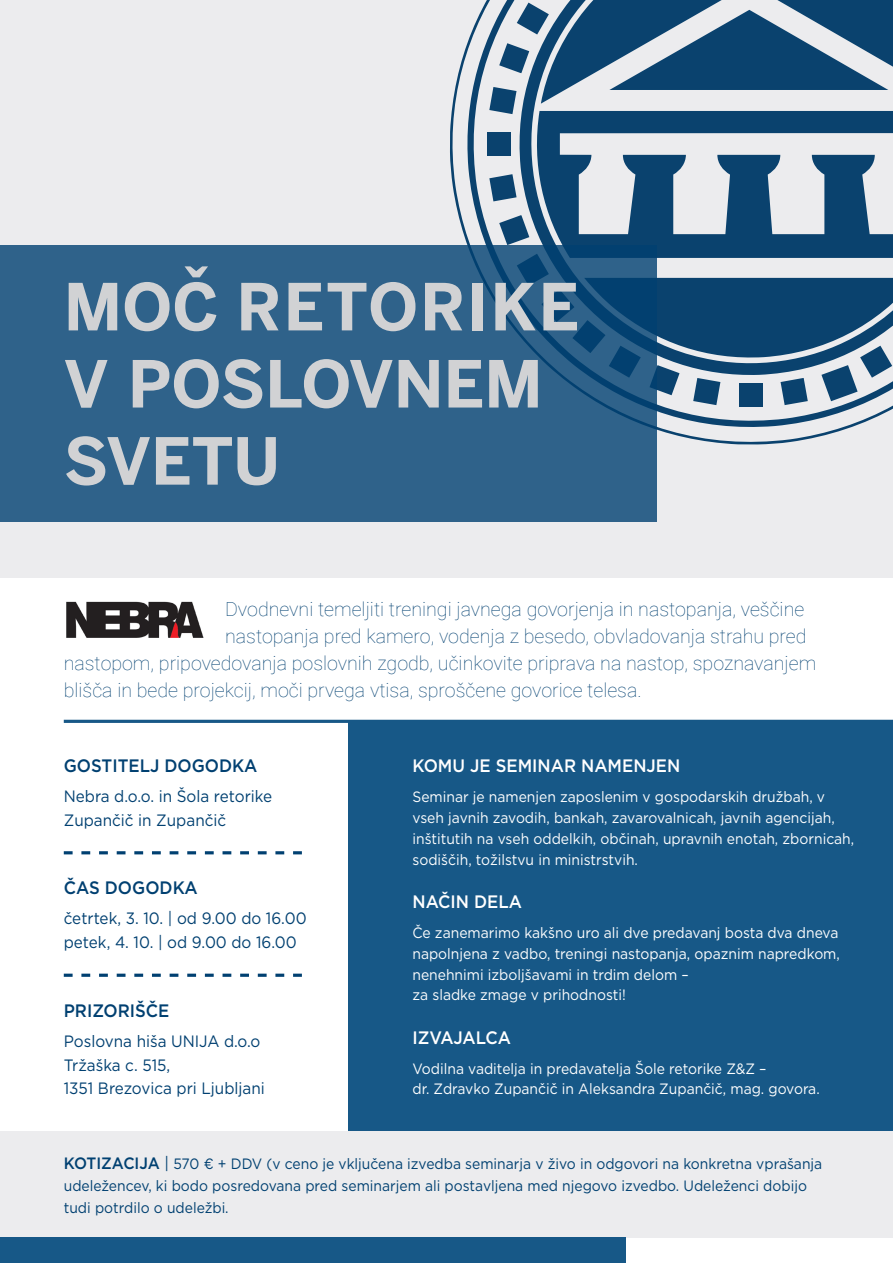
<style>
.page{position:relative;width:893px;height:1263px;background:#fff}
.page>*{position:absolute;margin:0;border:0;box-sizing:border-box;transform-origin:0 0}
.t1{font:700 64.2px/77.1px "Benton Sans";color:#d1d2d4}
.t2{font:100 19.5px "Roboto";color:#004071}
.t3{font:500 18px "Gotham";color:#fff;scale:.93 1}
.t4{font:500 18px "Gotham";color:#004071;scale:.93 1}
.t5{font:16.5px/23.9px "Gotham";color:#004071;scale:.93 1}
.t6{font:15px/20.9px "Gotham";color:#fff;scale:.93 1}
.t7{font:15px/22.4px "Gotham";color:#004071;scale:.93 1}
.s1{font-weight:500;font-size:16.5px}
.s2{font-size:16.5px}
</style>
<div class="page">
<div style="left:0;top:0;width:893px;height:577px;background:#ececee"></div>
<svg style="left:444px;top:0;width:449px;height:445px;fill:#0a426e"></svg>
<div style="left:0;top:1131px;width:893px;height:106px;background:#ececee"></div>
<div style="left:349px;top:721px;width:544px;height:410px;background:#175887"></div>
<svg style="left:64px;top:974px;width:238px;height:3px"></svg>
<svg style="left:64px;top:851px;width:238px;height:3px"></svg>
<hr style="left:64px;top:720px;width:829px;height:3px;background:#175887">
<div style="left:0;top:1237px;width:625px;height:26px;background:#175887"></div>
<div style="left:0;top:246px;width:657px;height:276px;background:#2f628a"></div>
<img style="left:66px;top:601px;width:138px;height:37px">
<h1 class="t1" style="left:179px;top:253px;width:37px">ˇ</h1>
<h1 class="t1" style="left:64px;top:268px;width:517px">MOC RETORIKE<br>V POSLOVNEM<br>SVETU</h1>
<h2 class="t2" style="left:225px;top:595px;width:581px">Dvodnevni temeljiti treningi javnega govorjenja in nastopanja, veščine</h2>
<h2 class="t2" style="left:225px;top:622px;width:583px">nastopanja pred kamero, vodenja z besedo, obvladovanja strahu pred</h2>
<h2 class="t2" style="left:64px;top:649px;width:754px">nastopom, pripovedovanja poslovnih zgodb, učinkovite priprava na nastop, spoznavanjem</h2>
<h2 class="t2" style="left:64px;top:676px;width:579px">blišča in bede projekcij, moči prvega vtisa, sproščene govorice telesa.</h2>
<p class="t4" style="left:64px;top:754px;width:210px">GOSTITELJ DOGODKA</p>
<p class="t5" style="left:64px;top:784px;width:226px">Nebra d.o.o. in Šola retorike<br>Zupančič in Zupančič</p>
<p class="t4" style="left:64px;top:876px;width:146px">ČAS DOGODKA</p>
<p class="t5" style="left:64px;top:906px;width:263px">četrtek, 3. 10. | od 9.00 do 16.00 petek, 4. 10. | od 9.00 do 16.00</p>
<p class="t4" style="left:64px;top:998px;width:115px">PRIZORIŠČE</p>
<p class="t5" style="left:64px;top:1028px;width:218px">Poslovna hiša UNIJA d.o.o<br>Tržaška c. 515,<br>1351 Brezovica pri Ljubljani</p>
<p class="t3" style="left:412px;top:754px;width:290px">KOMU JE SEMINAR NAMENJEN</p>
<p class="t6" style="left:412px;top:786px;width:477px">Seminar je namenjen zaposlenim v gospodarskih družbah, v vseh javnih zavodih, bankah, zavarovalnicah, javnih agencijah, inštitutih na vseh oddelkih, občinah, upravnih enotah, zbornicah, sodiščih, tožilstvu in ministrstvih.</p>
<p class="t3" style="left:412px;top:890px;width:119px">NAČIN DELA</p>
<p class="t6" style="left:412px;top:921px;width:461px">Če zanemarimo kakšno uro ali dve predavanj bosta dva dneva napolnjena z vadbo, treningi nastopanja, opaznim napredkom, nenehnimi izboljšavami in trdim delom –<br>za sladke zmage v prihodnosti!</p>
<p class="t3" style="left:412px;top:1025px;width:108px">IZVAJALCA</p>
<p class="t6" style="left:412px;top:1057px;width:439px">Vodilna vaditelja in predavatelja Šole retorike Z&amp;Z –<br>dr. Zdravko Zupančič in Aleksandra Zupančič, mag. govora.</p>
<p class="t7" style="left:64px;top:1152px;width:817px"><span class="s1">KOTIZACIJA</span> <span class="s2">|</span> 570 € + DDV (v ceno je vključena izvedba seminarja v živo in odgovori na konkretna vprašanja udeležencev, ki bodo posredovana pred seminarjem ali postavljena med njegovo izvedbo. Udeleženci dobijo tudi potrdilo o udeležbi.</p>
</div>
